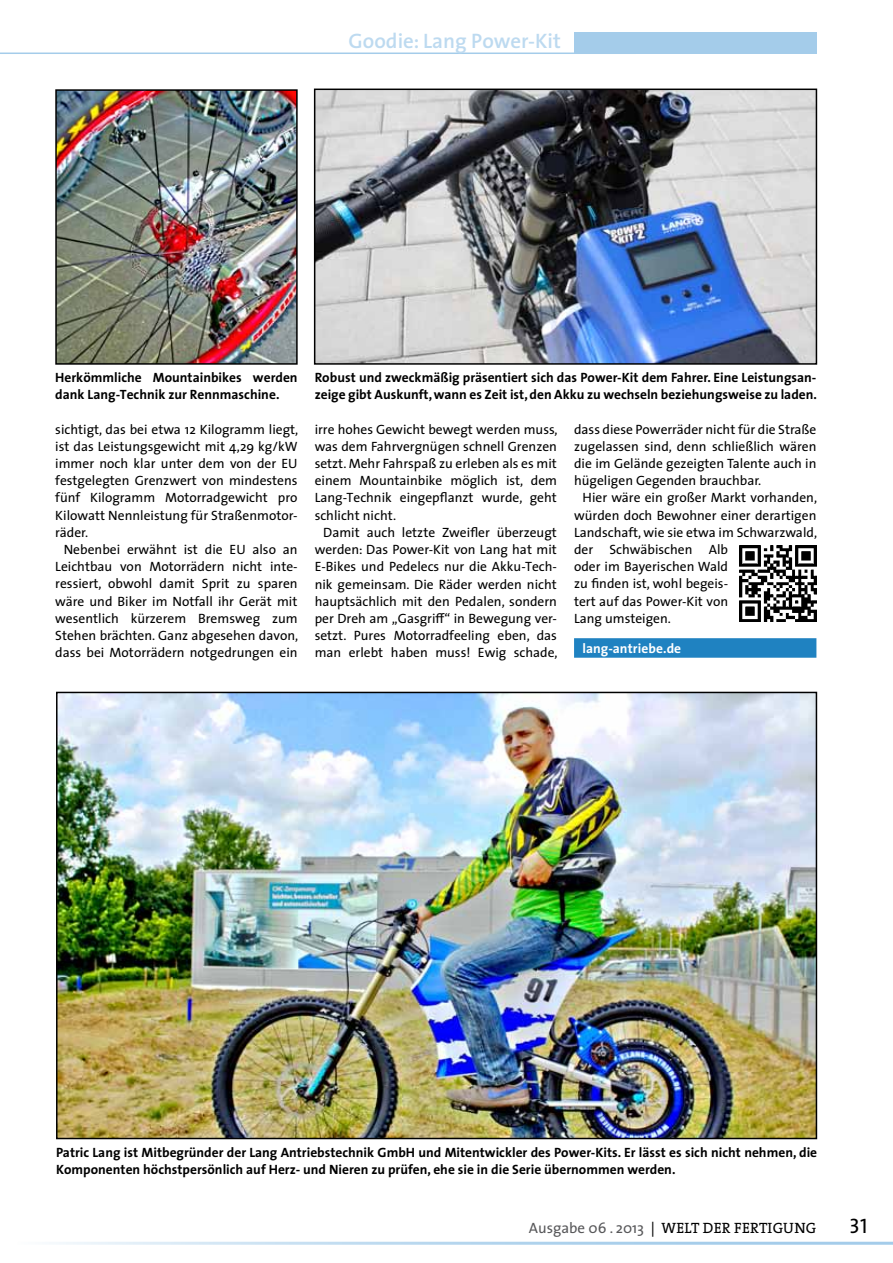
<style>
.page{position:relative;width:893px;height:1263px;background:#fff}
.page>*{position:absolute;margin:0;border:0;box-sizing:border-box;transform-origin:0 0}
.t1{font:600 21px "The Sans";color:#bddaf0}
.t2{font:21px "The Sans Regular Caps";color:#000}
.t3{font:15px "The Serif";letter-spacing:.015em;color:#000}
.t4{font:13.5px "The Sans";color:#000}
.t5{font:700 13.5px/17.2px "The Sans";color:#000}
.t6{font:700 13.5px "The Sans";letter-spacing:.005em;color:#fff}
.s1{font-family:"The Sans";color:#58585a}
.s2{font-family:"The Sans"}
</style>
<div class="page">
<div style="left:574px;top:33px;width:242px;height:21px;background:#a4ccea"></div>
<hr style="left:0;top:53px;width:636px;height:1px;background:#a4ccea">
<hr style="left:17px;top:1242px;width:876px;height:3px;background:#a4ccea">
<div style="left:574px;top:638px;width:242px;height:20px;background:#1f82c1"></div>
<img style="left:740px;top:545px;width:76px;height:77px">
<img style="left:317px;top:92px;width:497px;height:270px">
<div style="left:314px;top:89px;width:503px;height:276px;border:2px solid #000"></div>
<img style="left:59px;top:695px;width:755px;height:441px">
<div style="left:56px;top:692px;width:761px;height:447px;border:2px solid #000"></div>
<img style="left:58px;top:92px;width:237px;height:270px">
<div style="left:55px;top:89px;width:243px;height:276px;border:2px solid #000"></div>
<p class="t1" style="left:349px;top:23px;width:214px">Goodie: Lang Power-Kit</p>
<p class="t5" style="left:55px;top:368px;width:244px">Herkömmliche Mountainbikes werden dank Lang-Technik zur Rennmaschine.</p>
<p class="t4" style="left:55px;top:418px;width:245px">sichtigt, das bei etwa 12 Kilogramm liegt,</p>
<p class="t4" style="left:55px;top:435px;width:244px">ist das Leistungsgewicht mit 4,29 kg/kW</p>
<p class="t4" style="left:55px;top:452px;width:244px">immer noch klar unter dem von der EU</p>
<p class="t4" style="left:55px;top:469px;width:244px">festgelegten Grenzwert von mindestens</p>
<p class="t4" style="left:55px;top:487px;width:244px">fünf Kilogramm Motorradgewicht pro</p>
<p class="t4" style="left:55px;top:504px;width:244px">Kilowatt Nennleistung für Straßenmotor-</p>
<p class="t4" style="left:55px;top:521px;width:34px">räder.</p>
<p class="t4" style="left:64px;top:538px;width:235px">Nebenbei erwähnt ist die EU also an</p>
<p class="t4" style="left:55px;top:555px;width:244px">Leichtbau von Motorrädern nicht inte-</p>
<p class="t4" style="left:55px;top:573px;width:244px">ressiert, obwohl damit Sprit zu sparen</p>
<p class="t4" style="left:55px;top:590px;width:244px">wäre und Biker im Notfall ihr Gerät mit</p>
<p class="t4" style="left:55px;top:607px;width:244px">wesentlich kürzerem Bremsweg zum</p>
<p class="t4" style="left:55px;top:624px;width:245px">Stehen brächten. Ganz abgesehen davon,</p>
<p class="t4" style="left:55px;top:641px;width:244px">dass bei Motorrädern notgedrungen ein</p>
<p class="t5" style="left:315px;top:368px;width:504px">Robust und zweckmäßig präsentiert sich das Power-Kit dem Fahrer. Eine Leistungsan&shy;zeige gibt Auskunft, wann es Zeit ist, den Akku zu wechseln beziehungsweise zu laden.</p>
<p class="t4" style="left:315px;top:418px;width:244px">irre hohes Gewicht bewegt werden muss,</p>
<p class="t4" style="left:315px;top:435px;width:244px">was dem Fahrvergnügen schnell Grenzen</p>
<p class="t4" style="left:315px;top:452px;width:244px">setzt. Mehr Fahrspaß zu erleben als es mit</p>
<p class="t4" style="left:315px;top:469px;width:244px">einem Mountainbike möglich ist, dem</p>
<p class="t4" style="left:315px;top:487px;width:244px">Lang-Technik eingepflanzt wurde, geht</p>
<p class="t4" style="left:315px;top:504px;width:83px">schlicht nicht.</p>
<p class="t4" style="left:323px;top:521px;width:235px">Damit auch letzte Zweifler überzeugt</p>
<p class="t4" style="left:315px;top:538px;width:244px">werden: Das Power-Kit von Lang hat mit</p>
<p class="t4" style="left:315px;top:555px;width:244px">E-Bikes und Pedelecs nur die Akku-Tech-</p>
<p class="t4" style="left:315px;top:573px;width:244px">nik gemeinsam. Die Räder werden nicht</p>
<p class="t4" style="left:315px;top:590px;width:244px">hauptsächlich mit den Pedalen, sondern</p>
<p class="t4" style="left:315px;top:607px;width:244px">per Dreh am „Gasgriff“ in Bewegung ver-</p>
<p class="t4" style="left:315px;top:624px;width:244px">setzt. Pures Motorradfeeling eben, das</p>
<p class="t4" style="left:315px;top:641px;width:245px">man erlebt haben muss! Ewig schade,</p>
<p class="t4" style="left:574px;top:418px;width:244px">dass diese Powerräder nicht für die Straße</p>
<p class="t4" style="left:574px;top:435px;width:244px">zugelassen sind, denn schließlich wären</p>
<p class="t4" style="left:574px;top:452px;width:244px">die im Gelände gezeigten Talente auch in</p>
<p class="t4" style="left:574px;top:469px;width:189px">hügeligen Gegenden brauchbar.</p>
<p class="t4" style="left:583px;top:487px;width:236px">Hier wäre ein großer Markt vorhanden,</p>
<p class="t4" style="left:574px;top:504px;width:244px">würden doch Bewohner einer derartigen</p>
<p class="t4" style="left:574px;top:521px;width:245px">Landschaft, wie sie etwa im Schwarzwald,</p>
<p class="t4" style="left:574px;top:538px;width:156px">der Schwäbischen Alb</p>
<p class="t4" style="left:574px;top:555px;width:156px">oder im Bayerischen Wald</p>
<p class="t4" style="left:574px;top:573px;width:156px">zu finden ist, wohl begeis-</p>
<p class="t4" style="left:574px;top:590px;width:156px">tert auf das Power-Kit von</p>
<p class="t4" style="left:574px;top:607px;width:98px">Lang umsteigen.</p>
<p class="t6" style="left:583px;top:637px;width:100px">lang-antriebe.de</p>
<p class="t5" style="left:56px;top:1143px;width:763px">Patric Lang ist Mitbegründer der Lang Antriebstechnik GmbH und Mitentwickler des Power-Kits. Er lässt es sich nicht nehmen, die<br>Komponenten höchstpersönlich auf Herz- und Nieren zu prüfen, ehe sie in die Serie übernommen werden.</p>
<p class="t3" style="left:529px;top:1216px;width:289px"><span class="s1">Ausgabe 06 . 2013</span> <span class="s2">|</span> WELT DER FERTIGUNG</p>
<p class="t2" style="left:850px;top:1214px;width:19px">31</p>
</div>
